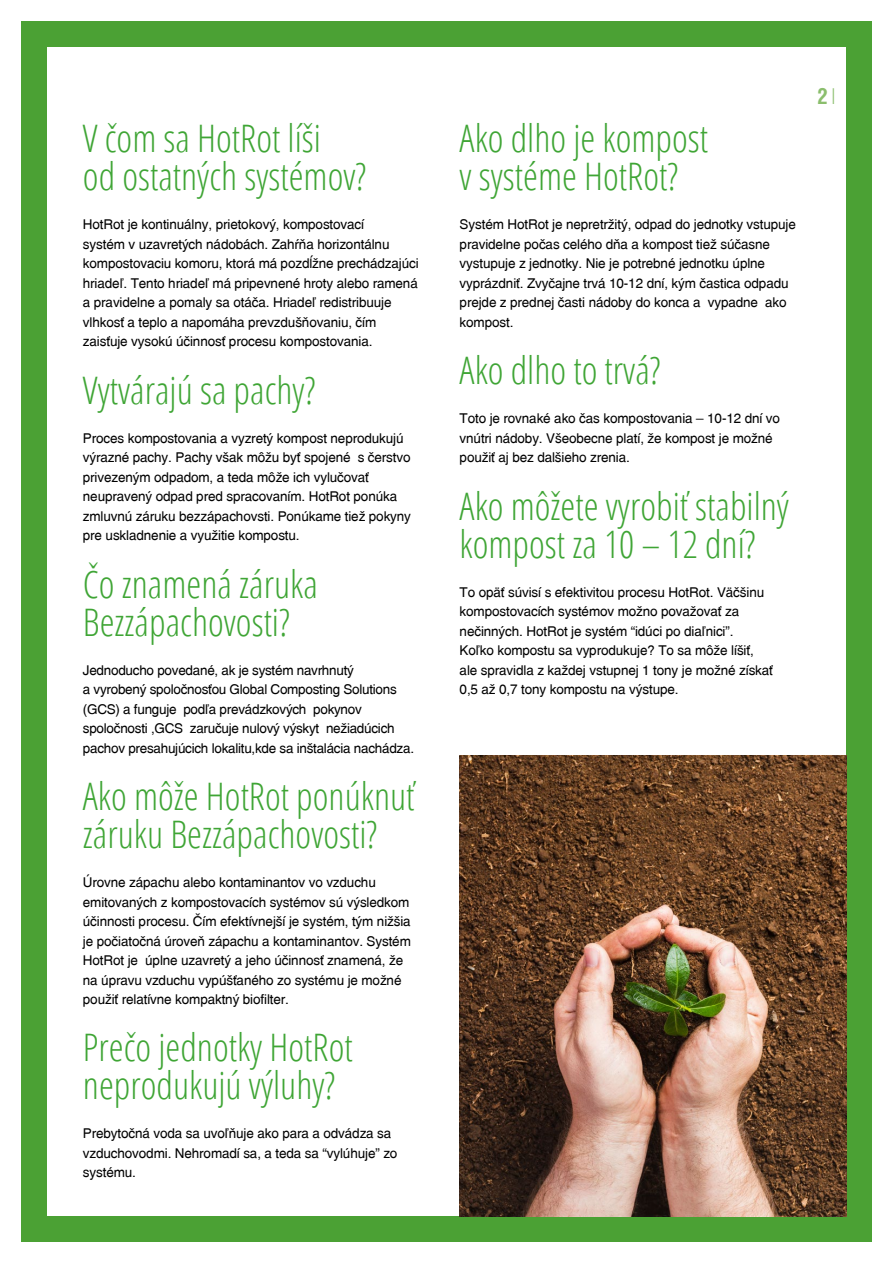
<style>
.page{position:relative;width:893px;height:1263px;background:#fff}
.page>*{position:absolute;margin:0;border:0;box-sizing:border-box;transform-origin:0 0}
.t1{font:300 condensed 37.95px/38px "Open Sans";color:#3fa535}
.t2{font:700 21px "Switzerland Condensed";color:#8bbe6d}
.t3{font:13.5px/19.5px "Switzerland";letter-spacing:-.01em;color:#000}
.s1{font-family:"Switzerland Cond";font-weight:300}
</style>
<div class="page">
<div style="left:21px;top:21px;width:26px;height:1221px;background:#4ba134"></div>
<div style="left:846px;top:21px;width:26px;height:1221px;background:#4ba134"></div>
<div style="left:21px;top:21px;width:851px;height:26px;background:#4ba134"></div>
<div style="left:21px;top:1216px;width:851px;height:26px;background:#4ba134"></div>
<img style="left:460px;top:755px;width:386px;height:461px">
<h1 class="t1" style="left:83px;top:118px;width:285px">V čom sa HotRot líši<br>od ostatných systémov?</h1>
<p class="t3" style="left:83px;top:215px;width:337px">HotRot je kontinuálny, prietokový, kompostovací<br>systém v uzavretých nádobách. Zahŕňa horizontálnu kompostovaciu komoru, ktorá má pozdĺžne prechádzajúci hriadeľ. Tento hriadeľ má pripevnené hroty alebo ramená a pravidelne a pomaly sa otáča. Hriadeľ redistribuuje vlhkosť a teplo a napomáha prevzdušňovaniu, čím zaisťuje vysokú účinnosť procesu kompostovania.</p>
<h1 class="t1" style="left:83px;top:370px;width:234px">Vytvárajú sa pachy?</h1>
<p class="t3" style="left:83px;top:428px;width:330px">Proces kompostovania a vyzretý kompost neprodukujú výrazné pachy. Pachy však môžu byť spojené s čerstvo privezeným odpadom, a teda môže ich vylučovať neupravený odpad pred spracovaním. HotRot ponúka zmluvnú záruku bezzápachovsti. Ponúkame tiež pokyny pre uskladnenie a využitie kompostu.</p>
<h1 class="t1" style="left:83px;top:564px;width:236px">Čo znamená záruka<br>Bezzápachovosti?</h1>
<p class="t3" style="left:83px;top:660px;width:333px">Jednoducho povedané, ak je systém navrhnutý<br>a vyrobený spoločnosťou Global Composting Solutions (GCS) a funguje podľa prevádzkových pokynov spoločnosti ,GCS zaručuje nulový výskyt nežiadúcich pachov presahujúcich lokalitu,kde sa inštalácia nachádza.</p>
<h1 class="t1" style="left:83px;top:776px;width:333px">Ako môže HotRot ponúknuť záruku Bezzápachovosti?</h1>
<p class="t3" style="left:83px;top:872px;width:329px">Úrovne zápachu alebo kontaminantov vo vzduchu emitovaných z kompostovacích systémov sú výsledkom účinnosti procesu. Čím efektívnejší je systém, tým nižšia je počiatočná úroveň zápachu a kontaminantov. Systém HotRot je úplne uzavretý a jeho účinnosť znamená, že na úpravu vzduchu vypúšťaného zo systému je možné použiť relatívne kompaktný biofilter.</p>
<h1 class="t1" style="left:83px;top:1027px;width:271px">Prečo jednotky HotRot neprodukujú výluhy?</h1>
<p class="t3" style="left:83px;top:1124px;width:316px">Prebytočná voda sa uvoľňuje ako para a odvádza sa vzduchovodmi. Nehromadí sa, a teda sa “vylúhuje” zo systému.</p>
<h1 class="t1" style="left:460px;top:118px;width:250px">Ako dlho je kompost v systéme HotRot?</h1>
<p class="t3" style="left:460px;top:215px;width:338px">Systém HotRot je nepretržitý, odpad do jednotky vstupuje pravidelne počas celého dňa a kompost tiež súčasne vystupuje z jednotky. Nie je potrebné jednotku úplne vyprázdniť. Zvyčajne trvá 10-12 dní, kým častica odpadu prejde z prednej časti nádoby do konca a vypadne ako kompost.</p>
<h1 class="t1" style="left:460px;top:350px;width:202px">Ako dlho to trvá?</h1>
<p class="t3" style="left:460px;top:409px;width:322px">Toto je rovnaké ako čas kompostovania – 10-12 dní vo vnútri nádoby. Všeobecne platí, že kompost je možné použiť aj bez dalšieho zrenia.</p>
<h1 class="t1" style="left:460px;top:486px;width:331px">Ako môžete vyrobiť stabilný kompost za 10 – 12 dní?</h1>
<p class="t3" style="left:460px;top:582px;width:315px">To opäť súvisí s efektivitou procesu HotRot. Väčšinu kompostovacích systémov možno považovať za nečinných. HotRot je systém “idúci po diaľnici”.<br>Koľko kompostu sa vyprodukuje? To sa môže líšiť, ale spravidla z každej vstupnej 1 tony je možné získať 0,5 až 0,7 tony kompostu na výstupe.</p>
<h2 class="t2" style="left:817px;top:84px;width:20px">2<span class="s1">|</span></h2>
</div>
